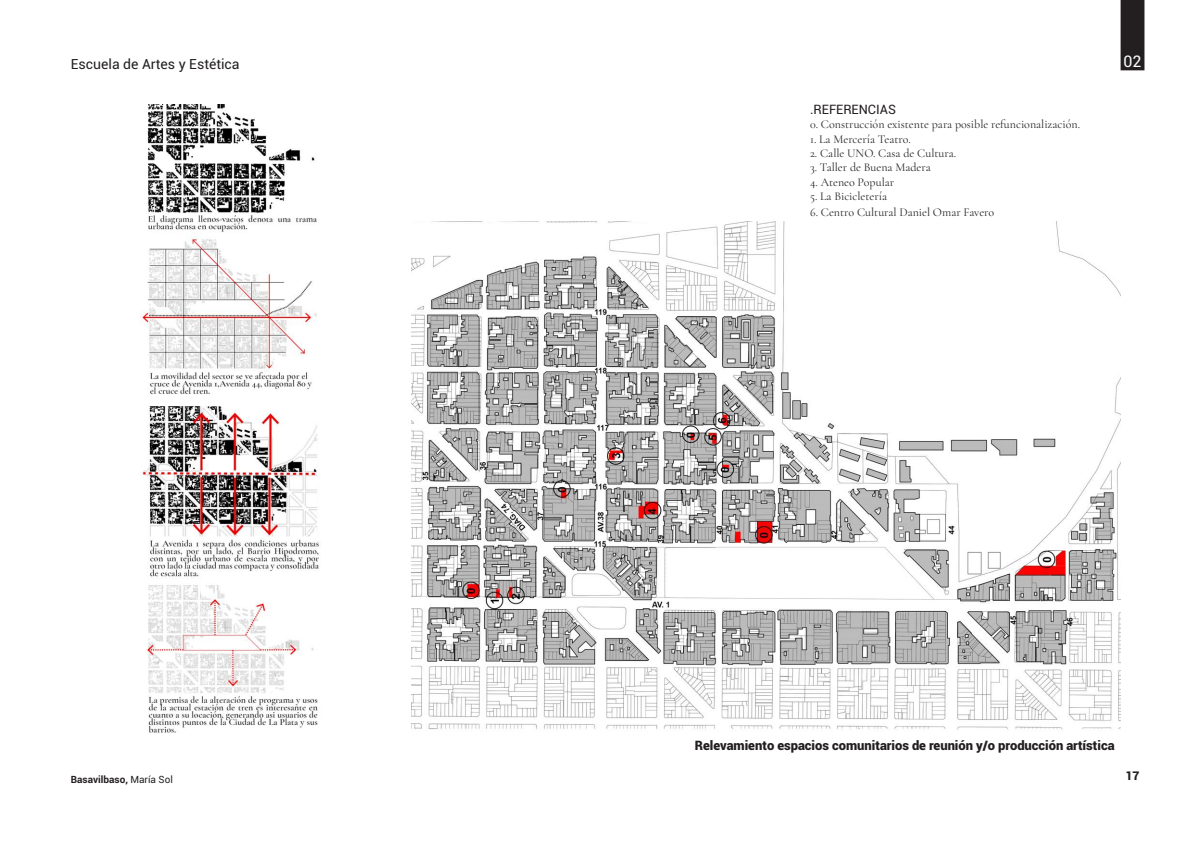
<style>
.page{position:relative;width:1191px;height:842px;background:#fff}
.page>*{position:absolute;margin:0;border:0;box-sizing:border-box;transform-origin:0 0}
.t1{font:16px "Roboto";color:#fff}
.t2{font:14px "Roboto";color:#231f20}
.t3{font:900 13px "Roboto";color:#231f20}
.t4{font:13px "Roboto";color:#231f20}
.t5{font:12px "Cormorant Garamond";color:#231f20}
.t6{font:900 12px "Roboto";color:#231f20}
.t7{font:700 10px "Roboto";color:#231f20}
.s1{font-weight:400}
</style>
<div class="page">
<div style="left:1121px;top:0;width:23px;height:70px;background:#231f20"></div>
<div style="left:1120px;top:0;width:24px;height:70px;border:1px solid #231f20"></div>
<img style="left:140px;top:104px;width:179px;height:629px">
<img style="left:411px;top:221px;width:709px;height:508px">
<p class="t2" style="left:71px;top:55px;width:170px">Escuela de Artes y Estética</p>
<p class="t7" style="left:71px;top:772px;width:104px">Basavilbaso, <span class="s1">María Sol</span></p>
<p class="t4" style="left:810px;top:100px;width:87px">.REFERENCIAS</p>
<p class="t5" style="left:810px;top:117px;width:271px">0. Construcción existente para posible refuncionalización.</p>
<p class="t5" style="left:810px;top:131px;width:102px">1. La Mercería Teatro.</p>
<p class="t5" style="left:810px;top:146px;width:147px">2. Calle UNO. Casa de Cultura.</p>
<p class="t5" style="left:810px;top:160px;width:122px">3. Taller de Buena Madera</p>
<p class="t5" style="left:810px;top:175px;width:86px">4. Ateneo Popular</p>
<p class="t5" style="left:810px;top:189px;width:79px">5. La Bicicletería</p>
<p class="t5" style="left:810px;top:205px;width:186px">6. Centro Cultural Daniel Omar Favero</p>
<p class="t1" style="left:1123px;top:50px;width:19px">02</p>
<p class="t3" style="left:694px;top:736px;width:421px">Relevamiento espacios comunitarios de reunión y/o producción artística</p>
<p class="t6" style="left:1125px;top:767px;width:15px">17</p>
</div>
